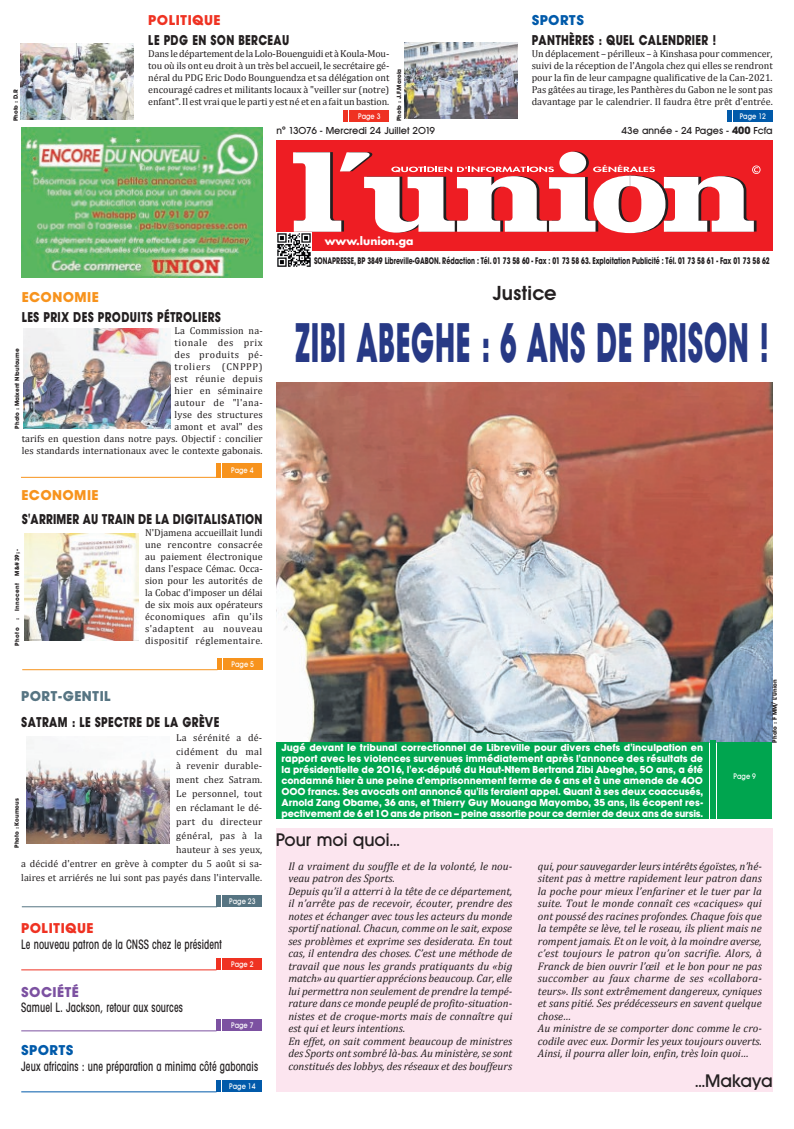
<style>
.page{position:relative;width:794px;height:1129px;background:#fff}
.page>*{position:absolute;margin:0;border:0;box-sizing:border-box;transform-origin:0 0}
.t1{font:700 55px "Avant Garde BQ";letter-spacing:.02em;color:#273985;scale:.53 1}
.t2{font:600 20px "Avant Garde BQ";letter-spacing:.01em;color:#231f20}
.t3{font:500 18px "Avant Garde BQ";color:#231f20}
.t4{font:700 14px "Avant Garde BQ";letter-spacing:.03em;color:#231f20;scale:.8 1}
.t5{font:700 14px "Avant Garde BQ";letter-spacing:.03em;color:#ef3222}
.t6{font:700 14px "Avant Garde BQ";letter-spacing:.03em;color:#f7931d}
.t7{font:700 14px "Avant Garde BQ";letter-spacing:.03em;color:#015aaa}
.t8{font:700 14px "Avant Garde BQ";letter-spacing:.03em;color:#567482}
.t9{font:700 14px "Avant Garde BQ";letter-spacing:.03em;color:#7c51a1}
.t10{font:500 condensed 13px "Avant Garde";letter-spacing:.01em;color:#231f20;scale:.8 1}
.t11{font:italic 11px/12.5px "Cambria";color:#231f20}
.t12{font:700 10.8px "Futura";color:#fff}
.t13{font:10px/12px "Cambria";letter-spacing:.01em;color:#231f20;text-align:justify}
.t14{font:700 10px/11px "Avant Garde BQ";letter-spacing:-.015em;color:#fff;text-align:justify}
.t15{font:500 10px "Avant Garde BQ";color:#231f20}
.t16{font:700 9px "Avant Garde";color:#231f20;scale:.69 1}
.t17{font:500 8px "Avant Garde BQ";letter-spacing:.005em;color:#fff;scale:.85 1}
.t18{font:700 6px "Avant Garde BQ";color:#231f20}
.t19{font:700 6px "Avant Garde BQ";letter-spacing:.06em;color:#231f20}
.s1{font-family:"Avant Garde";font-weight:700}
</style>
<div class="page">
<div style="left:276px;top:140px;width:496px;height:111px;background:#ee1d23"></div>
<svg style="left:293px;top:152px;width:467px;height:81px"></svg>
<img style="left:276px;top:232px;width:35px;height:35px">
<div style="left:276px;top:828px;width:496px;height:263px;background:#fce5ef"></div>
<div style="left:733px;top:110px;width:39px;height:11px;background:#015aaa"></div>
<hr style="left:727px;top:110px;width:4px;height:11px;background:#015aaa">
<img style="left:404px;top:43px;width:113px;height:75px">
<div style="left:350px;top:110px;width:39px;height:11px;background:#ef3222"></div>
<div style="left:343px;top:110px;width:5px;height:11px;background:#ef3222"></div>
<img style="left:21px;top:44px;width:112px;height:75px">
<div style="left:223px;top:958px;width:39px;height:11px;background:#ef3222"></div>
<div style="left:216px;top:958px;width:5px;height:11px;background:#ef3222"></div>
<hr style="left:21px;top:969px;width:195px;height:1px;background:#ef3222">
<div style="left:223px;top:1019px;width:39px;height:11px;background:#7c51a1"></div>
<div style="left:216px;top:1019px;width:5px;height:11px;background:#7c51a1"></div>
<hr style="left:21px;top:1030px;width:195px;height:1px;background:#7c51a1">
<div style="left:223px;top:1080px;width:39px;height:11px;background:#015aaa"></div>
<div style="left:216px;top:1080px;width:5px;height:11px;background:#015aaa"></div>
<hr style="left:21px;top:1091px;width:195px;height:1px;background:#015aaa">
<img style="left:276px;top:383px;width:496px;height:359px">
<div style="left:276px;top:742px;width:433px;height:76px;background:#00a54f"></div>
<div style="left:710px;top:739px;width:6px;height:79px;background:#00a54f"></div>
<div style="left:717px;top:742px;width:55px;height:76px;background:#00a54f"></div>
<div style="left:223px;top:463px;width:39px;height:14px;background:#f7931d"></div>
<div style="left:216px;top:463px;width:5px;height:14px;background:#f7931d"></div>
<img style="left:23px;top:329px;width:148px;height:99px">
<div style="left:223px;top:658px;width:40px;height:12px;background:#f7931d"></div>
<hr style="left:217px;top:658px;width:4px;height:12px;background:#f7931d">
<img style="left:25px;top:533px;width:114px;height:107px">
<hr style="left:21px;top:477px;width:195px;height:1px;background:#f7931d">
<hr style="left:22px;top:669px;width:195px;height:1px;background:#f7931d">
<div style="left:223px;top:895px;width:39px;height:11px;background:#567482"></div>
<div style="left:216px;top:895px;width:5px;height:11px;background:#567482"></div>
<img style="left:26px;top:739px;width:143px;height:104px">
<hr style="left:22px;top:906px;width:195px;height:1px;background:#567482">
<img style="left:22px;top:128px;width:240px;height:150px">
<p class="t18" style="left:12px;top:121px;width:33px;rotate:-90deg">Photo : D.R</p>
<p class="t5" style="left:148px;top:12px;width:74px">POLITIQUE</p>
<p class="t4" style="left:148px;top:32px;width:178px">LE PDG EN SON BERCEAU</p>
<p class="t13" style="left:148px;top:48px;width:242px">Dans le département de la Lolo-Bouenguidi et à Koula-Mou&shy;tou où ils ont eu droit à un très bel accueil, le secrétaire gé&shy;néral du PDG Eric Dodo Bounguendza et sa délégation ont encouragé cadres et militants locaux à "veiller sur (notre) enfant". Il est vrai que le parti y est né et en a fait un bastion.</p>
<p class="t17" style="left:358px;top:111px;width:28px">Page 3</p>
<p class="t18" style="left:395px;top:121px;width:54px;rotate:-90deg">Photo : J.F.Marola</p>
<p class="t7" style="left:531px;top:12px;width:54px">SPORTS</p>
<p class="t4" style="left:531px;top:32px;width:232px">PANTHÈRES : QUEL CALENDRIER !</p>
<p class="t13" style="left:531px;top:48px;width:242px">Un déplacement – périlleux – à Kinshasa pour commencer, suivi de la réception de l'Angola chez qui elles se rendront pour la fin de leur campagne qualificative de la Can-2021.<br>Pas gâtées au tirage, les Panthères du Gabon ne le sont pas davantage par le calendrier. Il faudra être prêt d'entrée.</p>
<p class="t17" style="left:739px;top:111px;width:33px">Page 12</p>
<p class="t15" style="left:276px;top:125px;width:160px">n° 13076 - Mercredi 24 Juillet 2019</p>
<p class="t15" style="left:621px;top:125px;width:153px">43e année - 24 Pages - <span class="s1">400</span> Fcfa</p>
<p class="t12" style="left:325px;top:233px;width:90px">www.lunion.ga</p>
<p class="t16" style="left:314px;top:254px;width:662px">SONAPRESSE, BP 3849 Libreville-GABON. Rédaction : Tél. 01 73 58 60 - Fax : 01 73 58 63. Exploitation Publicité : Tél. 01 73 58 61 - Fax 01 73 58 62</p>
<p class="t6" style="left:22px;top:288px;width:79px">ECONOMIE</p>
<p class="t4" style="left:22px;top:309px;width:250px">LES PRIX DES PRODUITS PÉTROLIERS</p>
<p class="t13" style="left:22px;top:325px;width:243px;text-align:right">La Commission na-<br>tionale des prix<br>des produits pé-<br>troliers (CNPPP)<br>est réunie depuis<br>hier en séminaire<br>autour de "l'ana-<br>lyse des structures<br>amont et aval" des<br>tarifs en question dans notre pays. Objectif : concilier les standards internationaux avec le contexte gabonais.</p>
<p class="t17" style="left:231px;top:466px;width:28px">Page 4</p>
<p class="t18" style="left:14px;top:428px;width:81px;rotate:-90deg">Photo : Maixent Ntoutoume</p>
<p class="t6" style="left:21px;top:487px;width:79px">ECONOMIE</p>
<p class="t4" style="left:22px;top:511px;width:302px">S'ARRIMER AU TRAIN DE LA DIGITALISATION</p>
<p class="t13" style="left:145px;top:526px;width:119px">N'Djamena accueillait lundi une rencontre consacrée au paiement électronique dans l'espace Cémac. Occa&shy;sion pour les autorités de la Cobac d'imposer un délai de six mois aux opérateurs économiques afin qu'ils s'adaptent au nouveau dispositif réglementaire.</p>
<p class="t17" style="left:232px;top:660px;width:28px">Page 5</p>
<p class="t19" style="left:14px;top:645px;width:97px;rotate:-90deg">Photo : Innocent M&amp;#39;-</p>
<p class="t8" style="left:21px;top:687px;width:91px">PORT-GENTIL</p>
<p class="t4" style="left:21px;top:713px;width:249px">SATRAM : LE SPECTRE DE LA GRÈVE</p>
<p class="t13" style="left:21px;top:730px;width:242px;line-height:14px;text-align:right">La sérénité a dé-<br>cidément du mal<br>à revenir durable-<br>ment chez Satram.<br>Le personnel, tout<br>en réclamant le dé-<br>part du directeur<br>général, pas à la<br>hauteur à ses yeux,<br>a décidé d'entrer en grève à compter du 5 août si sa&shy;laires et arriérés ne lui sont pas payés dans l'intervalle.</p>
<p class="t17" style="left:229px;top:896px;width:33px">Page 23</p>
<p class="t18" style="left:13px;top:847px;width:51px;rotate:-90deg">Photo : Koumous</p>
<p class="t5" style="left:21px;top:920px;width:74px">POLITIQUE</p>
<p class="t10" style="left:21px;top:936px;width:252px">Le nouveau patron de la CNSS chez le président</p>
<p class="t9" style="left:21px;top:983px;width:59px">SOCIÉTÉ</p>
<p class="t10" style="left:21px;top:999px;width:203px">Samuel L. Jackson, retour aux sources</p>
<p class="t17" style="left:231px;top:959px;width:28px">Page 2</p>
<p class="t17" style="left:231px;top:1020px;width:28px">Page 7</p>
<p class="t7" style="left:21px;top:1041px;width:54px">SPORTS</p>
<p class="t10" style="left:21px;top:1058px;width:297px">Jeux africains : une préparation a minima côté gabonais</p>
<p class="t17" style="left:229px;top:1081px;width:33px">Page 14</p>
<h2 class="t2" style="left:492px;top:281px;width:66px">Justice</h2>
<h1 class="t1" style="left:295px;top:310px;width:894px">ZIBI ABEGHE : 6 ANS DE PRISON !</h1>
<p class="t14" style="left:281px;top:742px;width:423px">Jugé devant le tribunal correctionnel de Libreville pour divers chefs d'inculpation en rapport avec les violences survenues immédiatement après l'annonce des résultats de la présidentielle de 2016, l'ex-député du Haut-Ntem Bertrand Zibi Abeghe, 50 ans, a été condamné hier à une peine d'emprisonnement ferme de 6 ans et à une amende de 400<br>000 francs. Ses avocats ont annoncé qu'ils feraient appel. Quant à ses deux coaccusés, Arnold Zang Obame, 36 ans, et Thierry Guy Mouanga Mayombo, 35 ans, ils écopent res&shy;pectivement de 6 et 10 ans de prison – peine assortie pour ce dernier de deux ans de sursis.</p>
<h3 class="t3" style="left:276px;top:829px;width:126px">Pour moi quoi...</h3>
<p class="t17" style="left:733px;top:771px;width:28px">Page 9</p>
<p class="t11" style="left:288px;top:859px;width:226px">Il a vraiment du souffle et de la volonté, le nou&shy;veau patron des Sports.<br>Depuis qu’il a atterri à la tête de ce département, il n’arrête pas de recevoir, écouter, prendre des notes et échanger avec tous les acteurs du monde sportif national. Chacun, comme on le sait, expose ses problèmes et exprime ses desiderata. En tout cas, il entendra des choses. C’est une méthode de travail que nous les grands pratiquants du «big match» au quartier apprécions beaucoup. Car, elle lui permettra non seulement de prendre la tempé&shy;rature dans ce monde peuplé de profito-situation&shy;nistes et de croque-morts mais de connaître qui est qui et leurs intentions.<br>En effet, on sait comment beaucoup de ministres des Sports ont sombré là-bas. Au ministère, se sont constitués des lobbys, des réseaux et des bouffeurs</p>
<p class="t11" style="left:538px;top:859px;width:225px">qui, pour sauvegarder leurs intérêts égoïstes, n’hé&shy;sitent pas à mettre rapidement leur patron dans la poche pour mieux l’enfariner et le tuer par la suite. Tout le monde connaît ces «caciques» qui ont poussé des racines profondes. Chaque fois que la tempête se lève, tel le roseau, ils plient mais ne rompent jamais. Et on le voit, à la moindre averse, c’est toujours le patron qu’on sacrifie. Alors, à Franck de bien ouvrir l’œil et le bon pour ne pas succomber au faux charme de ses «collabora&shy;teurs». Ils sont extrêmement dangereux, cyniques et sans pitié. Ses prédécesseurs en savent quelque chose…<br>Au ministre de se comporter donc comme le cro&shy;codile avec eux. Dormir les yeux toujours ouverts.<br>Ainsi, il pourra aller loin, enfin, très loin quoi…</p>
<p class="t18" style="left:771px;top:742px;width:65px;rotate:-90deg">Photo : F MM/ L’Union</p>
<h3 class="t3" style="left:695px;top:1070px;width:79px">...Makaya</h3>
</div>
